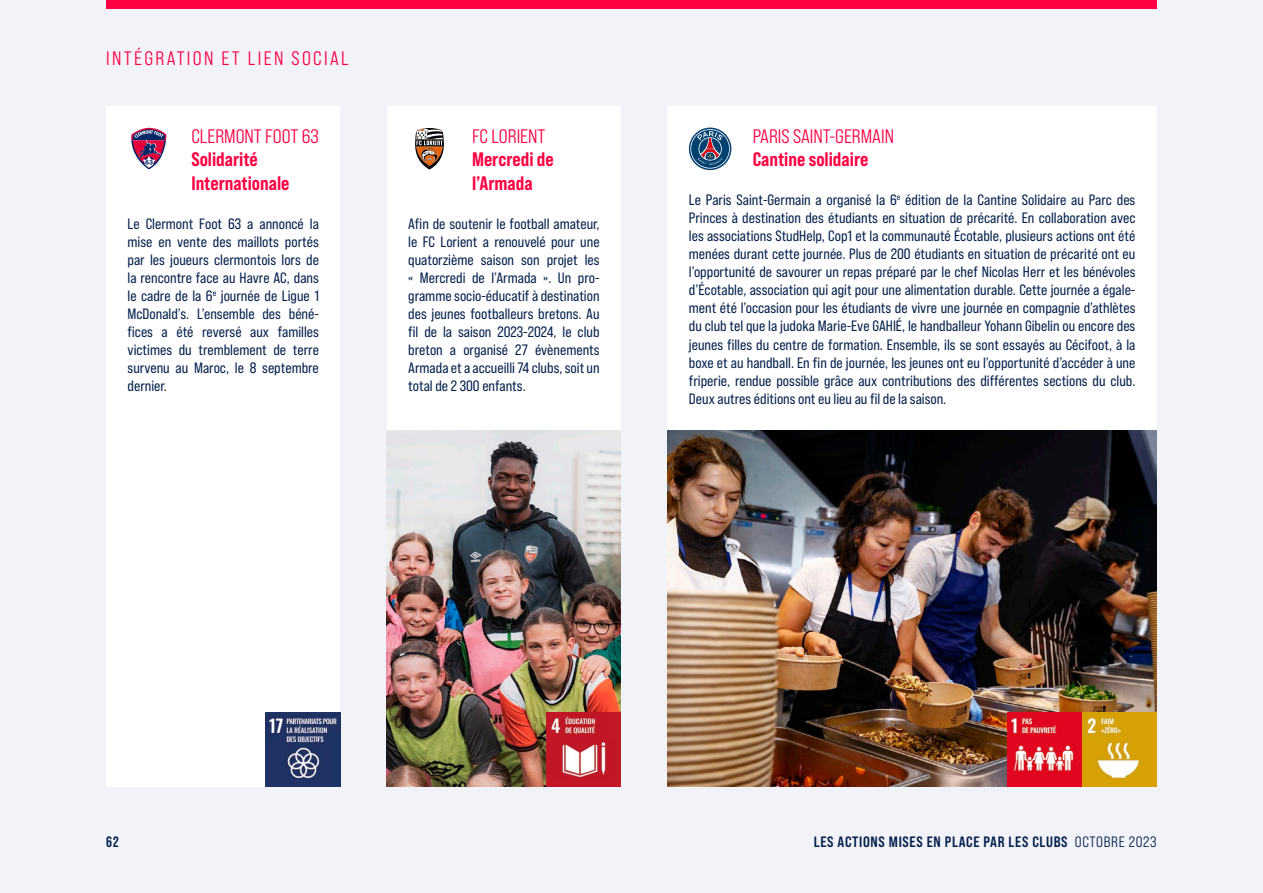
<style>
.page{position:relative;width:1263px;height:893px;background:#f2f3f9}
.page>*{position:absolute;margin:0;border:0;box-sizing:border-box;transform-origin:0 0}
.t1{font:19.5px/23.4px "Bebas Neue Pro Sm E Eb";color:#ff0043}
.t2{font:19.5px "Bebas Neue Pro Sm E Md";color:#ff0043}
.t3{font:19.5px "Bebas Neue Pro Sm E Md";letter-spacing:.12em;color:#ff0043}
.t4{font:15px/18px "Bebas Neue Pro Sm E Rg";color:#031f4b;text-align:justify}
.t5{font:15px "Bebas Neue Pro Sm E Bd";letter-spacing:.045em;color:#031f4b}
.t6{font:700 15px "Bebas Neue Pro";color:#031f4b}
.s1{font-family:"Bebas Neue Pro Sm E Md"}
</style>
<div class="page">
<div style="left:106px;top:106px;width:234px;height:681px;background:#fff"></div>
<div style="left:387px;top:106px;width:234px;height:681px;background:#fff"></div>
<div style="left:668px;top:106px;width:489px;height:681px;background:#fff"></div>
<img style="left:387px;top:431px;width:234px;height:356px">
<img style="left:668px;top:431px;width:489px;height:356px">
<div style="left:106px;top:0;width:1051px;height:9px;background:#ff0043"></div>
<svg style="left:131px;top:128px;width:35px;height:41px"></svg>
<svg style="left:415px;top:128px;width:29px;height:42px"></svg>
<svg style="left:689px;top:128px;width:42px;height:42px"></svg>
<svg style="left:690px;top:129px;width:40px;height:40px;background:#5e7996"></svg>
<img style="left:266px;top:712px;width:74px;height:75px">
<img style="left:1008px;top:712px;width:149px;height:75px">
<img style="left:546px;top:712px;width:75px;height:75px">
<h1 class="t3" style="left:106px;top:47px;width:244px">INTÉGRATION ET LIEN SOCIAL</h1>
<h1 class="t2" style="left:191px;top:125px;width:129px">CLERMONT FOOT 63</h1>
<h1 class="t1" style="left:191px;top:147px;width:100px">Solidarité<br>Internationale</h1>
<p class="t4" style="left:128px;top:214px;width:193px">Le Clermont Foot 63 a annoncé la mise en vente des maillots portés par les joueurs clermontois lors de la rencontre face au Havre AC, dans le cadre de la 6<sup>e</sup> journée de Ligue 1<br>McDonald’s. L’ensemble des béné&shy;fices a été reversé aux familles victimes du tremblement de terre survenu au Maroc, le 8 septembre dernier.</p>
<h1 class="t2" style="left:472px;top:125px;width:75px">FC LORIENT</h1>
<h1 class="t1" style="left:472px;top:147px;width:83px">Mercredi de l’Armada</h1>
<p class="t4" style="left:408px;top:214px;width:193px">Afin de soutenir le football amateur, le FC Lorient a renouvelé pour une quatorzième saison son projet les « Mercredi de l’Armada ». Un pro&shy;gramme socio-éducatif à destination des jeunes footballeurs bretons. Au fil de la saison 2023-2024, le club breton a organisé 27 évènements Armada et a accueilli 74 clubs, soit un total de 2 300 enfants.</p>
<h1 class="t2" style="left:753px;top:125px;width:143px">PARIS SAINT-GERMAIN</h1>
<h1 class="t1" style="left:753px;top:147px;width:117px">Cantine solidaire</h1>
<p class="t4" style="left:689px;top:191px;width:448px">Le Paris Saint-Germain a organisé la 6<sup>e</sup> édition de la Cantine Solidaire au Parc des Princes à destination des étudiants en situation de précarité. En collaboration avec les associations StudHelp, Cop1 et la communauté Écotable, plusieurs actions ont été menées durant cette journée. Plus de 200 étudiants en situation de précarité ont eu l’opportunité de savourer un repas préparé par le chef Nicolas Herr et les bénévoles d’Écotable, association qui agit pour une alimentation durable. Cette journée a égale&shy;ment été l’occasion pour les étudiants de vivre une journée en compagnie d’athlètes du club tel que la judoka Marie-Eve GAHIÉ, le handballeur Yohann Gibelin ou encore des jeunes filles du centre de formation. Ensemble, ils se sont essayés au Cécifoot, à la boxe et au handball. En fin de journée, les jeunes ont eu l’opportunité d’accéder à une friperie, rendue possible grâce aux contributions des différentes sections du club.<br>Deux autres éditions ont eu lieu au fil de la saison.</p>
<p class="t6" style="left:106px;top:833px;width:14px">62</p>
<p class="t5" style="left:814px;top:833px;width:344px">LES ACTIONS MISES EN PLACE PAR LES CLUBS <span class="s1">OCTOBRE 2023</span></p>
</div>
